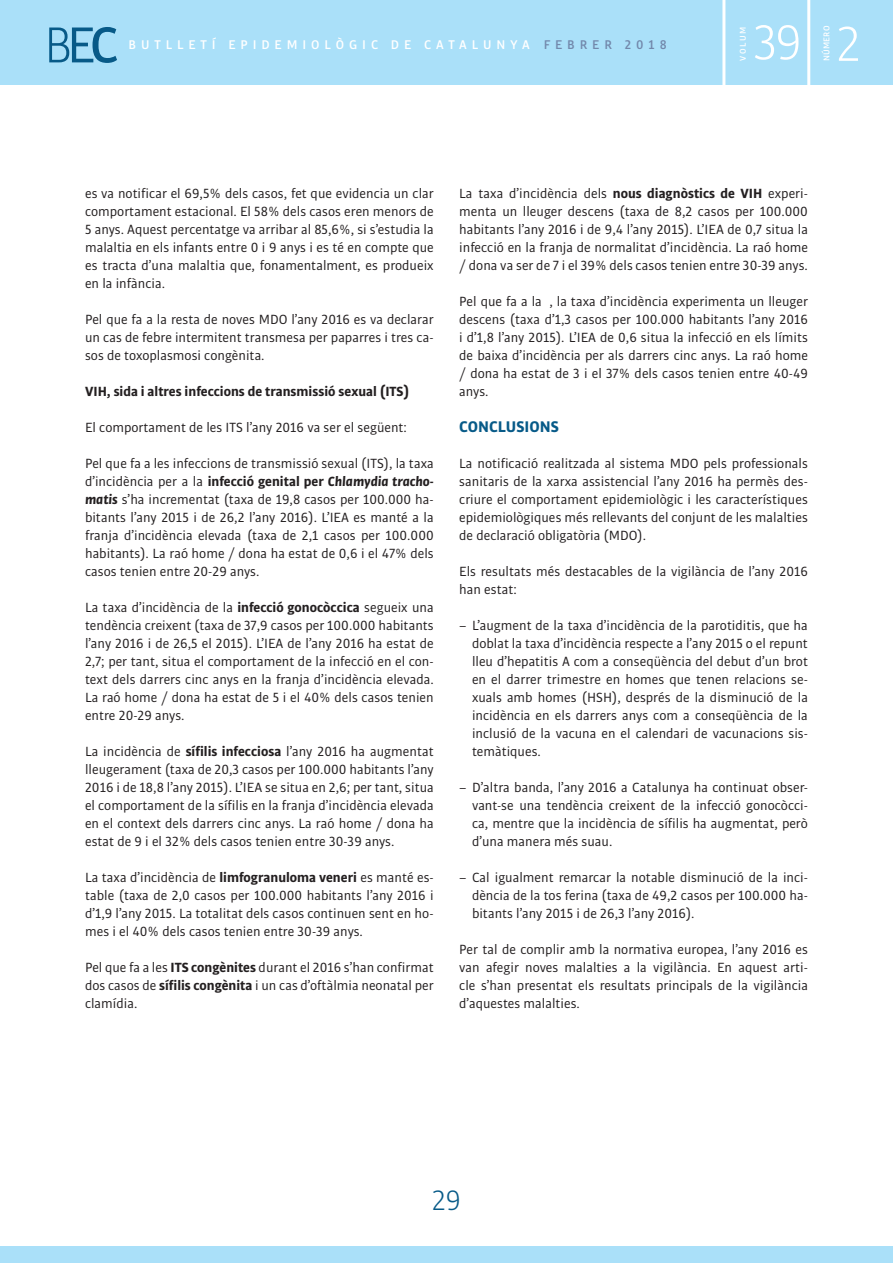
<style>
.page{position:relative;width:893px;height:1263px;background:#fff}
.page>*{position:absolute;margin:0;border:0;box-sizing:border-box;transform-origin:0 0}
.t1{font:300 54px "Bulo";color:#075a88}
.t2{font:300 52.5px "Bulo";color:#fff}
.t3{font:300 30px "Bulo";color:#075a88}
.t4{font:700 16.5px "Bulo";color:#075a88}
.t5{font:14.25px/18px "Bulo";color:#231f20;text-align:justify}
.t6{font:700 14.25px "Bulo";color:#231f20}
.t7{font:500 13.5px "Bulo";letter-spacing:.365em;color:#fff}
.t8{font:500 9px "Bulo";letter-spacing:.025em;color:#fff}
.s1{font-weight:400}
.s2{font-weight:500}
.s3{color:#7288ab}
.s4{font-weight:700}
.s5{font-weight:700;font-style:italic}
</style>
<div class="page">
<div style="left:0;top:0;width:893px;height:85px;background:#aae0f9"></div>
<hr style="left:722px;top:0;width:3px;height:85px;background:#fff">
<hr style="left:807px;top:0;width:3px;height:85px;background:#fff">
<div style="left:0;top:1246px;width:893px;height:17px;background:#aae0f9"></div>
<h1 class="t1" style="left:44px;top:12px;width:76px">B<span class="s1">E</span><span class="s2">C</span></h1>
<p class="t8" style="left:737px;top:61px;width:36px;rotate:-90deg">VOLUM</p>
<h2 class="t2" style="left:753px;top:10px;width:50px">39</h2>
<p class="t8" style="left:821px;top:61px;width:37px;rotate:-90deg">NÚMERO</p>
<h2 class="t2" style="left:836px;top:12px;width:27px">2</h2>
<p class="t7" style="left:129px;top:36px;width:540px">BUTLLETÍ EPIDEMIOLÒGIC DE CATALUNYA <span class="s3">FEBRER 2018</span></p>
<p class="t5" style="left:85px;top:184px;width:350px">es va notificar el 69,5% dels casos, fet que evidencia un clar comportament estacional. El 58% dels casos eren menors de 5 anys. Aquest percentatge va arribar al 85,6%, si s’estudia la malaltia en els infants entre 0 i 9 anys i es té en compte que es tracta d’una malaltia que, fonamentalment, es produeix en la infància.</p>
<p class="t5" style="left:85px;top:310px;width:350px">Pel que fa a la resta de noves MDO l’any 2016 es va declarar un cas de febre intermitent transmesa per paparres i tres ca&shy;sos de toxoplasmosi congènita.</p>
<p class="t6" style="left:85px;top:382px;width:326px">VIH, sida i altres infeccions de transmissió sexual (ITS)</p>
<p class="t5" style="left:85px;top:418px;width:323px">El comportament de les ITS l’any 2016 va ser el següent:</p>
<p class="t5" style="left:85px;top:454px;width:350px">Pel que fa a les infeccions de transmissió sexual (ITS), la taxa d’incidència per a la <span class="s4">infecció genital per</span> <span class="s5">Chlamydia tracho&shy;matis</span> s’ha incrementat (taxa de 19,8 casos per 100.000 ha&shy;bitants l’any 2015 i de 26,2 l’any 2016). L’IEA es manté a la franja d’incidència elevada (taxa de 2,1 casos per 100.000 habitants). La raó home / dona ha estat de 0,6 i el 47% dels casos tenien entre 20-29 anys.</p>
<p class="t5" style="left:85px;top:598px;width:350px">La taxa d’incidència de la <span class="s4">infecció gonocòccica</span> segueix una tendència creixent (taxa de 37,9 casos per 100.000 habitants l’any 2016 i de 26,5 el 2015). L’IEA de l’any 2016 ha estat de 2,7; per tant, situa el comportament de la infecció en el con&shy;text dels darrers cinc anys en la franja d’incidència elevada.<br>La raó home / dona ha estat de 5 i el 40% dels casos tenien entre 20-29 anys.</p>
<p class="t5" style="left:85px;top:742px;width:350px">La incidència de <span class="s4">sífilis infecciosa</span> l’any 2016 ha augmentat lleugerament (taxa de 20,3 casos per 100.000 habitants l’any 2016 i de 18,8 l’any 2015). L’IEA se situa en 2,6; per tant, situa el comportament de la sífilis en la franja d’incidència elevada en el context dels darrers cinc anys. La raó home / dona ha estat de 9 i el 32% dels casos tenien entre 30-39 anys.</p>
<p class="t5" style="left:85px;top:868px;width:350px">La taxa d’incidència de <span class="s4">limfogranuloma veneri</span> es manté es&shy;table (taxa de 2,0 casos per 100.000 habitants l’any 2016 i d’1,9 l’any 2015. La totalitat dels casos continuen sent en ho&shy;mes i el 40% dels casos tenien entre 30-39 anys.</p>
<p class="t5" style="left:85px;top:958px;width:350px">Pel que fa a les <span class="s4">ITS congènites</span> durant el 2016 s’han confirmat dos casos de <span class="s4">sífilis congènita</span> i un cas d’oftàlmia neonatal per clamídia.</p>
<p class="t5" style="left:459px;top:184px;width:350px">La taxa d’incidència dels <span class="s4">nous diagnòstics de VIH</span> experi&shy;menta un lleuger descens (taxa de 8,2 casos per 100.000 habitants l’any 2016 i de 9,4 l’any 2015). L’IEA de 0,7 situa la infecció en la franja de normalitat d’incidència. La raó home / dona va ser de 7 i el 39% dels casos tenien entre 30-39 anys.</p>
<p class="t5" style="left:459px;top:292px;width:350px">Pel que fa a la , la taxa d’incidència experimenta un lleuger descens (taxa d’1,3 casos per 100.000 habitants l’any 2016 i d’1,8 l’any 2015). L’IEA de 0,6 situa la infecció en els límits de baixa d’incidència per als darrers cinc anys. La raó home / dona ha estat de 3 i el 37% dels casos tenien entre 40-49 anys.</p>
<p class="t4" style="left:459px;top:416px;width:101px">CONCLUSIONS</p>
<p class="t5" style="left:459px;top:454px;width:350px">La notificació realitzada al sistema MDO pels professionals sanitaris de la xarxa assistencial l’any 2016 ha permès des&shy;criure el comportament epidemiològic i les característiques epidemiològiques més rellevants del conjunt de les malalties de declaració obligatòria (MDO).</p>
<p class="t5" style="left:459px;top:562px;width:350px">Els resultats més destacables de la vigilància de l’any 2016 han estat:</p>
<p class="t5" style="left:472px;top:616px;width:337px;text-indent:-13px">– L’augment de la taxa d’incidència de la parotiditis, que ha doblat la taxa d’incidència respecte a l’any 2015 o el repunt lleu d’hepatitis A com a conseqüència del debut d’un brot en el darrer trimestre en homes que tenen relacions se&shy;xuals amb homes (HSH), després de la disminució de la incidència en els darrers anys com a conseqüència de la inclusió de la vacuna en el calendari de vacunacions sis&shy;temàtiques.</p>
<p class="t5" style="left:472px;top:778px;width:337px;text-indent:-13px">– D’altra banda, l’any 2016 a Catalunya ha continuat obser&shy;vant-se una tendència creixent de la infecció gonocòcci&shy;ca, mentre que la incidència de sífilis ha augmentat, però d’una manera més suau.</p>
<p class="t5" style="left:472px;top:868px;width:337px;text-indent:-13px">– Cal igualment remarcar la notable disminució de la inci&shy;dència de la tos ferina (taxa de 49,2 casos per 100.000 ha&shy;bitants l’any 2015 i de 26,3 l’any 2016).</p>
<p class="t5" style="left:459px;top:940px;width:350px">Per tal de complir amb la normativa europea, l’any 2016 es van afegir noves malalties a la vigilància. En aquest arti&shy;cle s’han presentat els resultats principals de la vigilància d’aquestes malalties.</p>
<h3 class="t3" style="left:432px;top:1182px;width:31px">29</h3>
</div>
